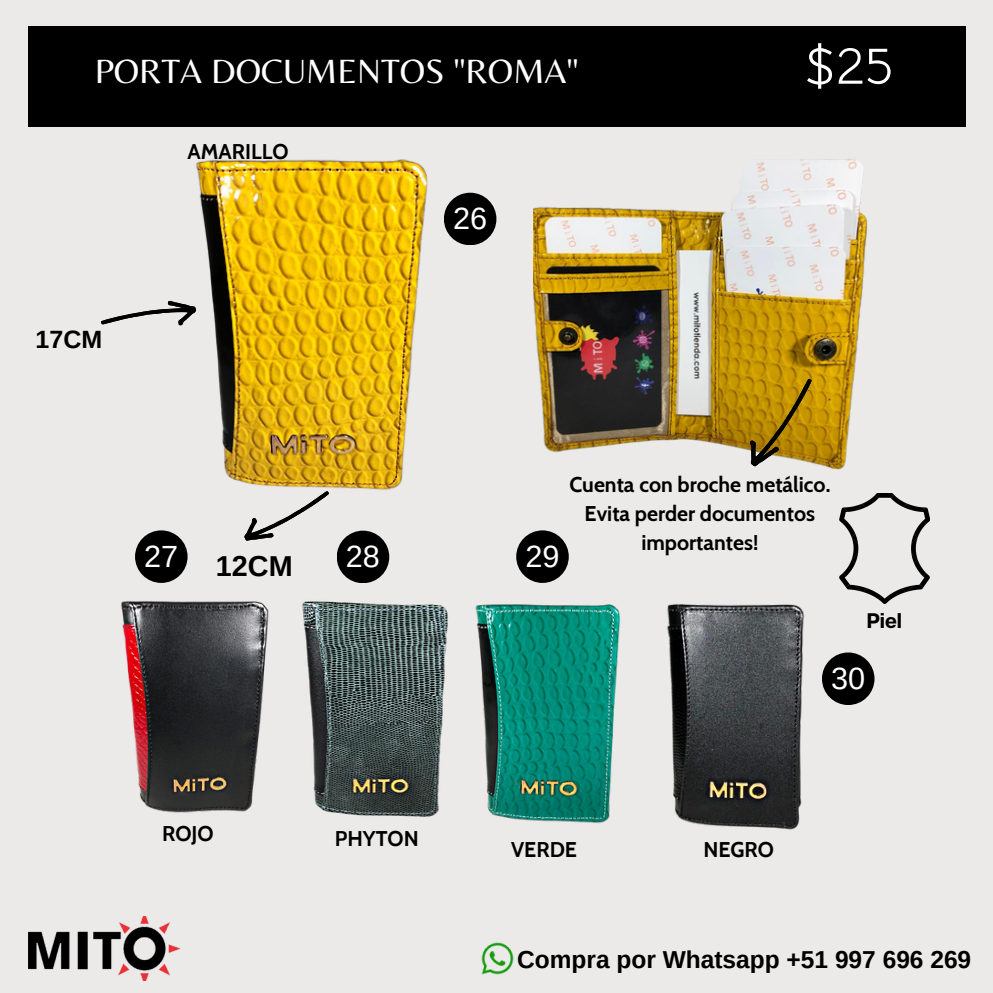
<style>
.page{position:relative;width:993px;height:993px;background:#fff}
.page>*{position:absolute;margin:0;border:0;box-sizing:border-box;transform-origin:0 0}
.t1{font:54.43px "Bellota";color:#fff}
.t2{font:35px "Belleza";color:#fff}
.t3{font:30.62px "Arimo";color:#fff}
.t4{font:700 28.7px "Arimo";color:#000}
.t5{font:700 25.03px "Arimo";color:#000}
.t6{font:700 24.5px "Arimo";color:#000}
.t7{font:700 21.18px/28.9px "Cabin";color:#000;text-align:center}
.t8{font:700 21px "Articulat CF";color:#000}
</style>
<div class="page">
<div style="left:0;top:0;width:992px;height:992px;background:#ebeae9"></div>
<img style="left:28px;top:916px;width:152px;height:64px">
<svg style="left:101px;top:300px;width:86px;height:26px"></svg>
<svg style="left:244px;top:497px;width:81px;height:44px"></svg>
<div style="left:28px;top:26px;width:937px;height:101px;background:#000"></div>
<div style="left:444px;top:193px;width:52px;height:52px;background:#000;border-radius:50%"></div>
<img style="left:302px;top:601px;width:146px;height:216px">
<img style="left:121px;top:601px;width:148px;height:212px">
<img style="left:475px;top:604px;width:145px;height:219px">
<img style="left:187px;top:159px;width:241px;height:338px">
<img style="left:533px;top:159px;width:335px;height:311px">
<svg style="left:739px;top:371px;width:82px;height:99px;background:#b18b1d"></svg>
<img style="left:667px;top:604px;width:138px;height:226px">
<div style="left:135px;top:530px;width:52px;height:52px;background:#000;border-radius:50%"></div>
<div style="left:336px;top:530px;width:53px;height:53px;background:#000;border-radius:50%"></div>
<div style="left:516px;top:530px;width:52px;height:52px;background:#000;border-radius:50%"></div>
<div style="left:821px;top:652px;width:53px;height:53px;background:#000;border-radius:50%"></div>
<img style="left:839px;top:494px;width:90px;height:109px">
<img style="left:481px;top:942px;width:33px;height:33px">
<p class="t2" style="left:95px;top:51px;width:485px">PORTA DOCUMENTOS "ROMA"</p>
<p class="t5" style="left:36px;top:325px;width:68px">17CM</p>
<p class="t7" style="left:187px;top:137px;width:102px">AMARILLO</p>
<p class="t3" style="left:453px;top:201px;width:36px">26</p>
<p class="t1" style="left:803px;top:31px;width:91px">$25</p>
<p class="t3" style="left:144px;top:539px;width:36px">27</p>
<p class="t3" style="left:346px;top:539px;width:36px">28</p>
<p class="t3" style="left:525px;top:539px;width:36px">29</p>
<p class="t4" style="left:216px;top:549px;width:78px">12CM</p>
<p class="t7" style="left:569px;top:470px;width:262px">Cuenta con broche metálico.<br>Evita perder documentos importantes!</p>
<p class="t8" style="left:866px;top:607px;width:37px">Piel</p>
<p class="t3" style="left:831px;top:661px;width:36px">30</p>
<p class="t7" style="left:162px;top:818px;width:53px">ROJO</p>
<p class="t7" style="left:335px;top:823px;width:85px">PHYTON</p>
<p class="t7" style="left:511px;top:834px;width:67px">VERDE</p>
<p class="t7" style="left:703px;top:834px;width:72px">NEGRO</p>
<p class="t6" style="left:517px;top:946px;width:455px">Compra por Whatsapp +51 997 696 269</p>
</div>
